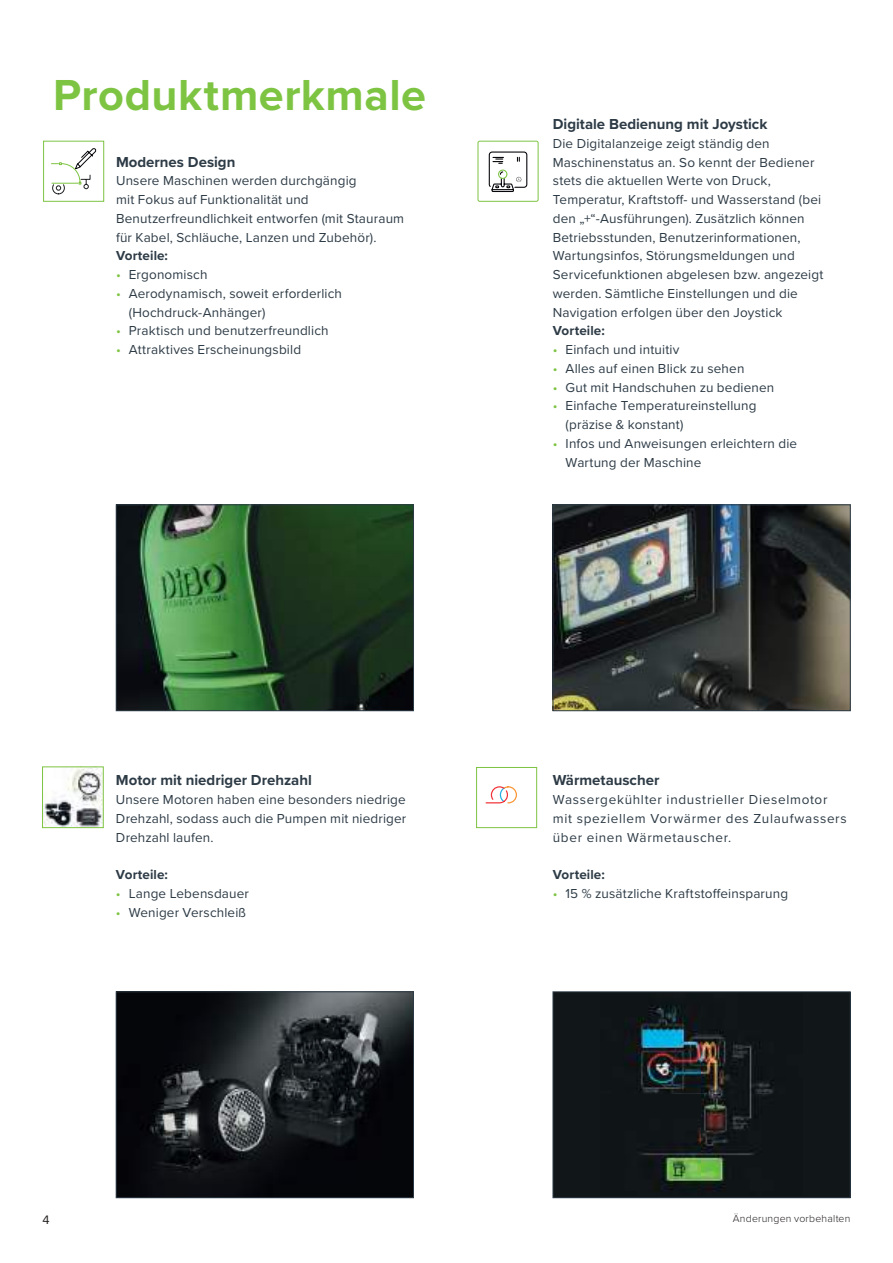
<style>
.page{position:relative;width:893px;height:1263px;background:#fff}
.page>*{position:absolute;margin:0;border:0;box-sizing:border-box;transform-origin:0 0}
.t1{font:700 45px "Proxima Nova";letter-spacing:.01em;color:#7ec443}
.t2{font:700 15px "Proxima Nova";color:#2d3b46}
.t3{font:13.5px/18.8px "Proxima Nova";letter-spacing:.01em;color:#2d3b46}
.t4{font:13.5px/18.8px "Proxima Nova";letter-spacing:.05em;color:#2d3b46}
.t5{font:700 13.5px "Proxima Nova";letter-spacing:.005em;color:#2d3b46}
.t6{font:12.75px "Proxima Nova";color:#241f1f}
.t7{font:300 10.5px "Proxima Nova";letter-spacing:.02em;color:#241f1f}
.s1{color:#7ec443}
</style>
<div class="page">
<div style="left:553px;top:992px;width:297px;height:206px;background:#111618"></div>
<img style="left:625px;top:1005px;width:149px;height:186px">
<div style="left:553px;top:992px;width:297px;height:206px;border:1px solid #2d3b46"></div>
<img style="left:118px;top:994px;width:294px;height:202px">
<div style="left:116px;top:992px;width:298px;height:206px;border:1px solid #2d3b46"></div>
<img style="left:118px;top:507px;width:294px;height:202px">
<div style="left:116px;top:505px;width:298px;height:206px;border:1px solid #2d3b46"></div>
<img style="left:555px;top:507px;width:293px;height:202px">
<div style="left:553px;top:505px;width:297px;height:206px;border:1px solid #2d3b46"></div>
<svg style="left:43px;top:141px;width:61px;height:61px"></svg>
<div style="left:478px;top:141px;width:60px;height:61px;border:1px solid #7ec443;border-radius:2px"></div>
<svg style="left:488px;top:151px;width:40px;height:41px"></svg>
<svg style="left:476px;top:767px;width:61px;height:61px"></svg>
<img style="left:44px;top:768px;width:58px;height:58px">
<div style="left:42px;top:766px;width:62px;height:62px;border:1px solid #7ec443"></div>
<h1 class="t1" style="left:53px;top:72px;width:374px">Produktmerkmale</h1>
<p class="t2" style="left:116px;top:154px;width:121px">Modernes Design</p>
<p class="t3" style="left:116px;top:172px;width:290px">Unsere Maschinen werden durchgängig<br>mit Fokus auf Funktionalität und Benutzerfreundlichkeit entworfen (mit Stauraum für Kabel, Schläuche, Lanzen und Zubehör).</p>
<p class="t5" style="left:116px;top:249px;width:53px">Vorteile:</p>
<p class="t3" style="left:116px;top:265px;width:93px"><span class="s1">•</span> Ergonomisch</p>
<p class="t3" style="left:129px;top:284px;width:215px;text-indent:-13px"><span class="s1">•</span> Aerodynamisch, soweit erforderlich (Hochdruck-Anhänger)</p>
<p class="t3" style="left:116px;top:322px;width:214px"><span class="s1">•</span> Praktisch und benutzerfreundlich</p>
<p class="t3" style="left:116px;top:340px;width:187px"><span class="s1">•</span> Attraktives Erscheinungsbild</p>
<p class="t2" style="left:116px;top:772px;width:197px">Motor mit niedriger Drehzahl</p>
<p class="t3" style="left:116px;top:790px;width:292px;text-align:justify">Unsere Motoren haben eine besonders niedrige Drehzahl, sodass auch die Pumpen mit niedriger Drehzahl laufen.</p>
<p class="t5" style="left:116px;top:867px;width:53px">Vorteile:</p>
<p class="t3" style="left:116px;top:884px;width:135px"><span class="s1">•</span> Lange Lebensdauer</p>
<p class="t3" style="left:116px;top:903px;width:132px"><span class="s1">•</span> Weniger Verschleiß</p>
<p class="t2" style="left:553px;top:116px;width:216px">Digitale Bedienung mit Joystick</p>
<p class="t3" style="left:553px;top:134px;width:272px">Die Digitalanzeige zeigt ständig den Maschinenstatus an. So kennt der Bediener stets die aktuellen Werte von Druck, Temperatur, Kraftstoff- und Wasserstand (bei den „+“-Ausführungen). Zusätzlich können Betriebsstunden, Benutzerinformationen, Wartungsinfos, Störungsmeldungen und Servicefunktionen abgelesen bzw. angezeigt werden. Sämtliche Einstellungen und die Navigation erfolgen über den Joystick</p>
<p class="t5" style="left:553px;top:324px;width:53px">Vorteile:</p>
<p class="t3" style="left:553px;top:340px;width:128px"><span class="s1">•</span> Einfach und intuitiv</p>
<p class="t3" style="left:553px;top:359px;width:193px"><span class="s1">•</span> Alles auf einen Blick zu sehen</p>
<p class="t3" style="left:553px;top:378px;width:223px"><span class="s1">•</span> Gut mit Handschuhen zu bedienen</p>
<p class="t3" style="left:566px;top:397px;width:192px;text-indent:-13px"><span class="s1">•</span> Einfache Temperatureinstellung (präzise &amp; konstant)</p>
<p class="t3" style="left:566px;top:434px;width:233px;text-indent:-13px"><span class="s1">•</span> Infos und Anweisungen erleichtern die<br>Wartung der Maschine</p>
<p class="t2" style="left:553px;top:772px;width:108px">Wärmetauscher</p>
<p class="t4" style="left:553px;top:790px;width:296px">Wassergekühlter industrieller Dieselmotor mit speziellem Vorwärmer des Zulaufwassers über einen Wärmetauscher.</p>
<p class="t5" style="left:553px;top:867px;width:53px">Vorteile:</p>
<p class="t3" style="left:553px;top:884px;width:237px"><span class="s1">•</span> 15 % zusätzliche Kraftstoffeinsparung</p>
<p class="t6" style="left:43px;top:1213px;width:9px">4</p>
<p class="t7" style="left:733px;top:1213px;width:119px">Änderungen vorbehalten</p>
</div>
